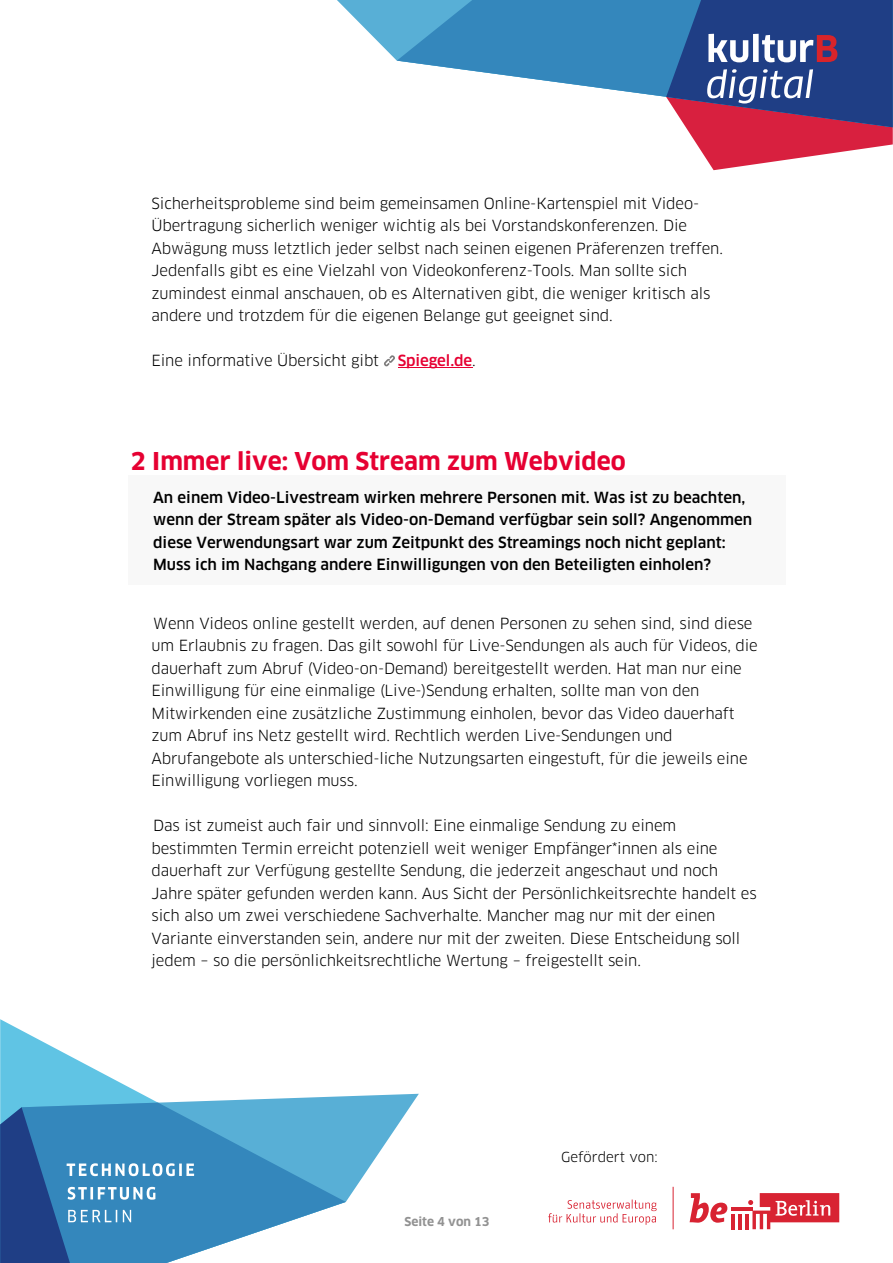
<style>
.page{position:relative;width:893px;height:1263px;background:#fff}
.page>*{position:absolute;margin:0;border:0;box-sizing:border-box;transform-origin:0 0}
.t1{font:700 24px "Clan Pro";color:#e60032}
.t2{font:15px/22.5px "Clan Pro";letter-spacing:-.01em;color:#000}
.t3{font:500 15px/22.5px "Clan Pro";color:#000}
.t4{font:13.5px "Clan Pro";color:#000}
.t5{font:700 12px "Clan Pro";color:#929292}
.s1{font-weight:500;color:#e60032}
</style>
<div class="page">
<svg style="left:337px;top:0;width:60px;height:61px"></svg>
<svg style="left:397px;top:0;width:269px;height:97px;fill:#3487bc"></svg>
<svg style="left:0;top:1019px;width:142px;height:75px"></svg>
<svg style="left:0;top:1094px;width:419px;height:108px"></svg>
<svg style="left:0;top:1102px;width:346px;height:152px"></svg>
<svg style="left:0;top:1107px;width:194px;height:156px;background:#397cb3"></svg>
<svg style="left:666px;top:0;width:227px;height:170px;background:#72598a"></svg>
<svg style="left:690px;top:1193px;width:37px;height:30px"></svg>
<hr style="left:731px;top:1214px;width:3px;height:15px;background:#d82332">
<hr style="left:738px;top:1214px;width:3px;height:15px;background:#d82332">
<hr style="left:745px;top:1214px;width:4px;height:15px;background:#d82332">
<hr style="left:731px;top:1207px;width:21px;height:3px;background:#d82332">
<svg style="left:748px;top:1193px;width:91px;height:36px"></svg>
<hr style="left:673px;top:1187px;width:1px;height:42px;background:#d82332">
<svg style="left:548px;top:1199px;width:90px;height:23px"></svg>
<hr style="left:398px;top:367px;width:75px;height:1px;background:#e60032">
<div style="left:128px;top:475px;width:657px;height:110px;background:#f8f8f8"></div>
<svg style="left:384px;top:355px;width:11px;height:11px"></svg>
<p class="t2" style="left:152px;top:192px;width:573px">Sicherheitsprobleme sind beim gemeinsamen Online-Kartenspiel mit Video-Übertragung sicherlich weniger wichtig als bei Vorstandskonferenzen. Die Abwägung muss letztlich jeder selbst nach seinen eigenen Präferenzen treffen.<br>Jedenfalls gibt es eine Vielzahl von Videokonferenz-Tools. Man sollte sich zumindest einmal anschauen, ob es Alternativen gibt, die weniger kritisch als andere und trotzdem für die eigenen Belange gut geeignet sind.</p>
<p class="t2" style="left:152px;top:349px;width:326px">Eine informative Übersicht gibt <span class="s1">Spiegel.de</span>.</p>
<h1 class="t1" style="left:130px;top:447px;width:497px">2 Immer live: Vom Stream zum Webvideo</h1>
<p class="t3" style="left:153px;top:486px;width:601px">An einem Video-Livestream wirken mehrere Personen mit. Was ist zu beachten, wenn der Stream später als Video-on-Demand verfügbar sein soll? Angenommen diese Verwendungsart war zum Zeitpunkt des Streamings noch nicht geplant:<br>Muss ich im Nachgang andere Einwilligungen von den Beteiligten einholen?</p>
<p class="t2" style="left:152px;top:612px;width:608px">Wenn Videos online gestellt werden, auf denen Personen zu sehen sind, sind diese um Erlaubnis zu fragen. Das gilt sowohl für Live-Sendungen als auch für Videos, die dauerhaft zum Abruf (Video-on-Demand) bereitgestellt werden. Hat man nur eine Einwilligung für eine einmalige (Live-)Sendung erhalten, sollte man von den Mitwirkenden eine zusätzliche Zustimmung einholen, bevor das Video dauerhaft zum Abruf ins Netz gestellt wird. Rechtlich werden Live-Sendungen und Abrufangebote als unterschied-liche Nutzungsarten eingestuft, für die jeweils eine Einwilligung vorliegen muss.</p>
<p class="t2" style="left:152px;top:814px;width:607px">Das ist zumeist auch fair und sinnvoll: Eine einmalige Sendung zu einem bestimmten Termin erreicht potenziell weit weniger Empfänger*innen als eine dauerhaft zur Verfügung gestellte Sendung, die jederzeit angeschaut und noch Jahre später gefunden werden kann. Aus Sicht der Persönlichkeitsrechte handelt es sich also um zwei verschiedene Sachverhalte. Mancher mag nur mit der einen Variante einverstanden sein, andere nur mit der zweiten. Diese Entscheidung soll jedem – so die persönlichkeitsrechtliche Wertung – freigestellt sein.</p>
<p class="t5" style="left:404px;top:1215px;width:87px">Seite 4 von 13</p>
<p class="t4" style="left:561px;top:1149px;width:98px">Gefördert von:</p>
</div>
